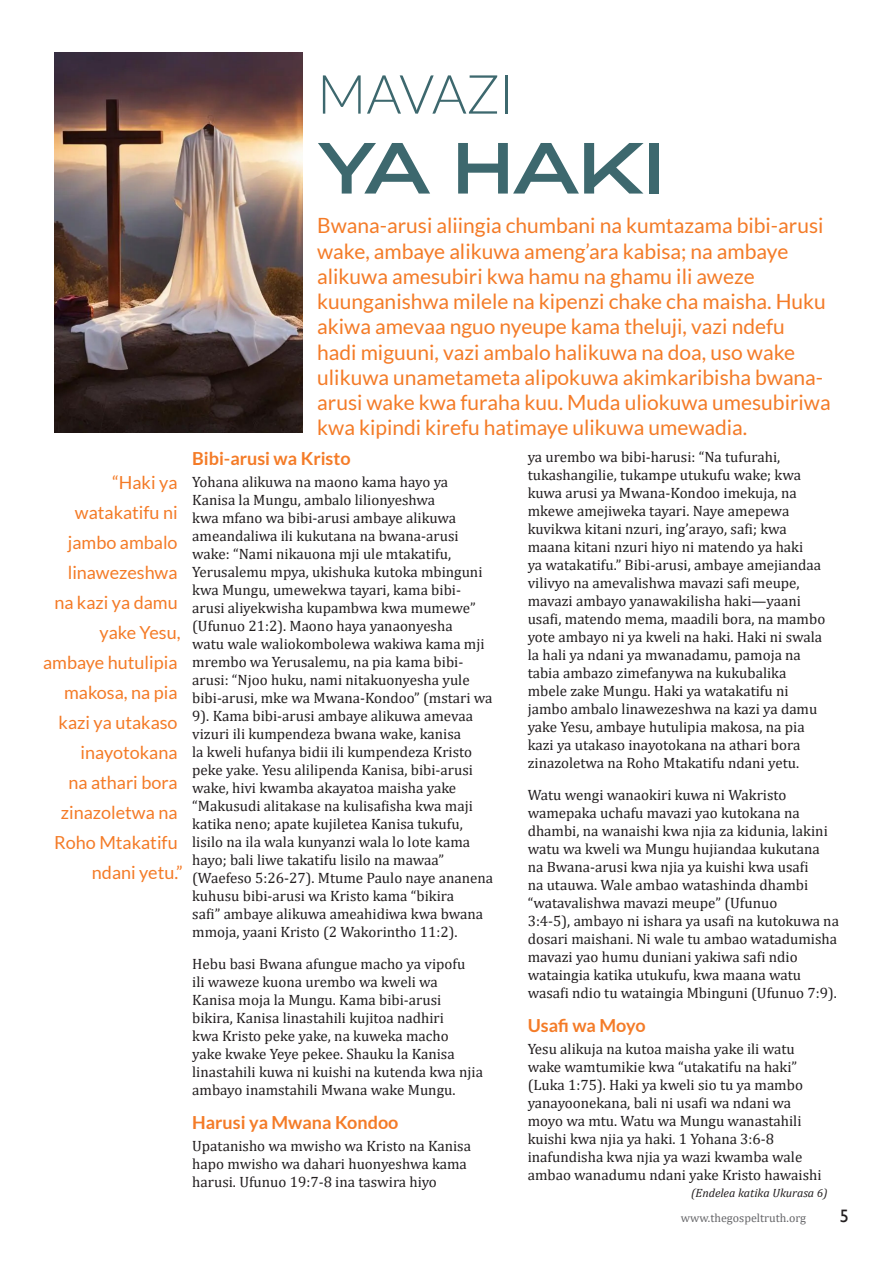
<style>
.page{position:relative;width:893px;height:1263px;background:#fff}
.page>*{position:absolute;margin:0;border:0;box-sizing:border-box;transform-origin:0 0}
.Body{font:73.5px "Sui Generis Rg";color:#3d686e}
.Body-2{font:300 54px "Lato";color:#3d686e}
.Deck{font:21px/25.2px "Lato";color:#f47b27}
.Side_Quote_Right{font:18px/30px "Lato";color:#f47b27;text-align:right}
.Main_Article_Subs{font:700 18px "Lato";color:#f47b27}
.t1{font:18px "Gill Sans";color:#231f20}
.Body-3{font:15px/18px "Cambria";color:#231f20}
.Continued_from{font:italic 12px "Cambria";color:#231f20}
.Body-4{font:12px "Cambria";color:#67676a}
</style>
<div class="page">
<img style="left:54px;top:53px;width:248px;height:379px">
<p class="Body-2" style="left:317px;top:57px;width:198px">MAVAZI</p>
<p class="Side_Quote_Right" style="left:43px;top:467px;width:141px">“Haki ya watakatifu ni jambo ambalo linawezeshwa<br>na kazi ya damu yake Yesu, ambaye hutulipia makosa, na pia kazi ya utakaso inayotokana<br>na athari bora zinazoletwa na<br>Roho Mtakatifu ndani yetu.”</p>
<p class="Body" style="left:317px;top:125px;width:348px">YA HAKI</p>
<p class="Deck" style="left:317px;top:213px;width:515px">Bwana-arusi aliingia chumbani na kumtazama bibi-arusi wake, ambaye alikuwa ameng’ara kabisa; na ambaye alikuwa amesubiri kwa hamu na ghamu ili aweze kuunganishwa milele na kipenzi chake cha maisha. Huku akiwa amevaa nguo nyeupe kama theluji, vazi ndefu<br>hadi miguuni, vazi ambalo halikuwa na doa, uso wake ulikuwa unametameta alipokuwa akimkaribisha bwana&shy;arusi wake kwa furaha kuu. Muda uliokuwa umesubiriwa kwa kipindi kirefu hatimaye ulikuwa umewadia.</p>
<p class="Main_Article_Subs" style="left:192px;top:448px;width:160px">Bibi-arusi wa Kristo</p>
<p class="Body-3" style="left:192px;top:473px;width:303px">Yohana alikuwa na maono kama hayo ya Kanisa la Mungu, ambalo lilionyeshwa<br>kwa mfano wa bibi-arusi ambaye alikuwa ameandaliwa ili kukutana na bwana-arusi wake: “Nami nikauona mji ule mtakatifu, Yerusalemu mpya, ukishuka kutoka mbinguni kwa Mungu, umewekwa tayari, kama bibi&shy;arusi aliyekwisha kupambwa kwa mumewe” (Ufunuo 21:2). Maono haya yanaonyesha<br>watu wale waliokombolewa wakiwa kama mji mrembo wa Yerusalemu, na pia kama bibi&shy;arusi: “Njoo huku, nami nitakuonyesha yule bibi-arusi, mke wa Mwana-Kondoo” (mstari wa 9). Kama bibi-arusi ambaye alikuwa amevaa vizuri ili kumpendeza bwana wake, kanisa<br>la kweli hufanya bidii ili kumpendeza Kristo peke yake. Yesu alilipenda Kanisa, bibi-arusi wake, hivi kwamba akayatoa maisha yake “Makusudi alitakase na kulisafisha kwa maji katika neno; apate kujiletea Kanisa tukufu, lisilo na ila wala kunyanzi wala lo lote kama hayo; bali liwe takatifu lisilo na mawaa” (Waefeso 5:26-27). Mtume Paulo naye ananena kuhusu bibi-arusi wa Kristo kama “bikira<br>safi” ambaye alikuwa ameahidiwa kwa bwana mmoja, yaani Kristo (2 Wakorintho 11:2).</p>
<p class="Body-3" style="left:192px;top:954px;width:292px">Hebu basi Bwana afungue macho ya vipofu<br>ili waweze kuona urembo wa kweli wa Kanisa moja la Mungu. Kama bibi-arusi bikira, Kanisa linastahili kujitoa nadhiri<br>kwa Kristo peke yake, na kuweka macho<br>yake kwake Yeye pekee. Shauku la Kanisa linastahili kuwa ni kuishi na kutenda kwa njia ambayo inamstahili Mwana wake Mungu.</p>
<p class="Main_Article_Subs" style="left:192px;top:1112px;width:208px">Harusi ya Mwana Kondoo</p>
<p class="Body-3" style="left:192px;top:1137px;width:280px">Upatanisho wa mwisho wa Kristo na Kanisa hapo mwisho wa dahari huonyeshwa kama harusi. Ufunuo 19:7-8 ina taswira hiyo</p>
<p class="Body-3" style="left:528px;top:448px;width:299px">ya urembo wa bibi-harusi: “Na tufurahi, tukashangilie, tukampe utukufu wake; kwa kuwa arusi ya Mwana-Kondoo imekuja, na mkewe amejiweka tayari. Naye amepewa kuvikwa kitani nzuri, ing’arayo, safi; kwa maana kitani nzuri hiyo ni matendo ya haki<br>ya watakatifu.” Bibi-arusi, ambaye amejiandaa vilivyo na amevalishwa mavazi safi meupe, mavazi ambayo yanawakilisha haki—yaani usafi, matendo mema, maadili bora, na mambo yote ambayo ni ya kweli na haki. Haki ni swala la hali ya ndani ya mwanadamu, pamoja na tabia ambazo zimefanywa na kukubalika mbele zake Mungu. Haki ya watakatifu ni jambo ambalo linawezeshwa na kazi ya damu yake Yesu, ambaye hutulipia makosa, na pia kazi ya utakaso inayotokana na athari bora zinazoletwa na Roho Mtakatifu ndani yetu.</p>
<p class="Body-3" style="left:528px;top:786px;width:313px">Watu wengi wanaokiri kuwa ni Wakristo wamepaka uchafu mavazi yao kutokana na dhambi, na wanaishi kwa njia za kidunia, lakini watu wa kweli wa Mungu hujiandaa kukutana na Bwana-arusi kwa njia ya kuishi kwa usafi<br>na utauwa. Wale ambao watashinda dhambi “watavalishwa mavazi meupe” (Ufunuo<br>3:4-5), ambayo ni ishara ya usafi na kutokuwa na dosari maishani. Ni wale tu ambao watadumisha mavazi yao humu duniani yakiwa safi ndio wataingia katika utukufu, kwa maana watu wasafi ndio tu wataingia Mbinguni (Ufunuo 7:9).</p>
<p class="Main_Article_Subs" style="left:528px;top:1015px;width:120px">Usafi wa Moyo</p>
<p class="Body-3" style="left:528px;top:1040px;width:295px">Yesu alikuja na kutoa maisha yake ili watu wake wamtumikie kwa “utakatifu na haki” (Luka 1:75). Haki ya kweli sio tu ya mambo yanayoonekana, bali ni usafi wa ndani wa moyo wa mtu. Watu wa Mungu wanastahili kuishi kwa njia ya haki. 1 Yohana 3:6-8 inafundisha kwa njia ya wazi kwamba wale ambao wanadumu ndani yake Kristo hawaishi</p>
<p class="Continued_from" style="left:691px;top:1184px;width:138px">(Endelea katika Ukurasa 6)</p>
<p class="Body-4" style="left:681px;top:1210px;width:127px">www.thegospeltruth.org</p>
<p class="t1" style="left:840px;top:1205px;width:10px">5</p>
</div>
